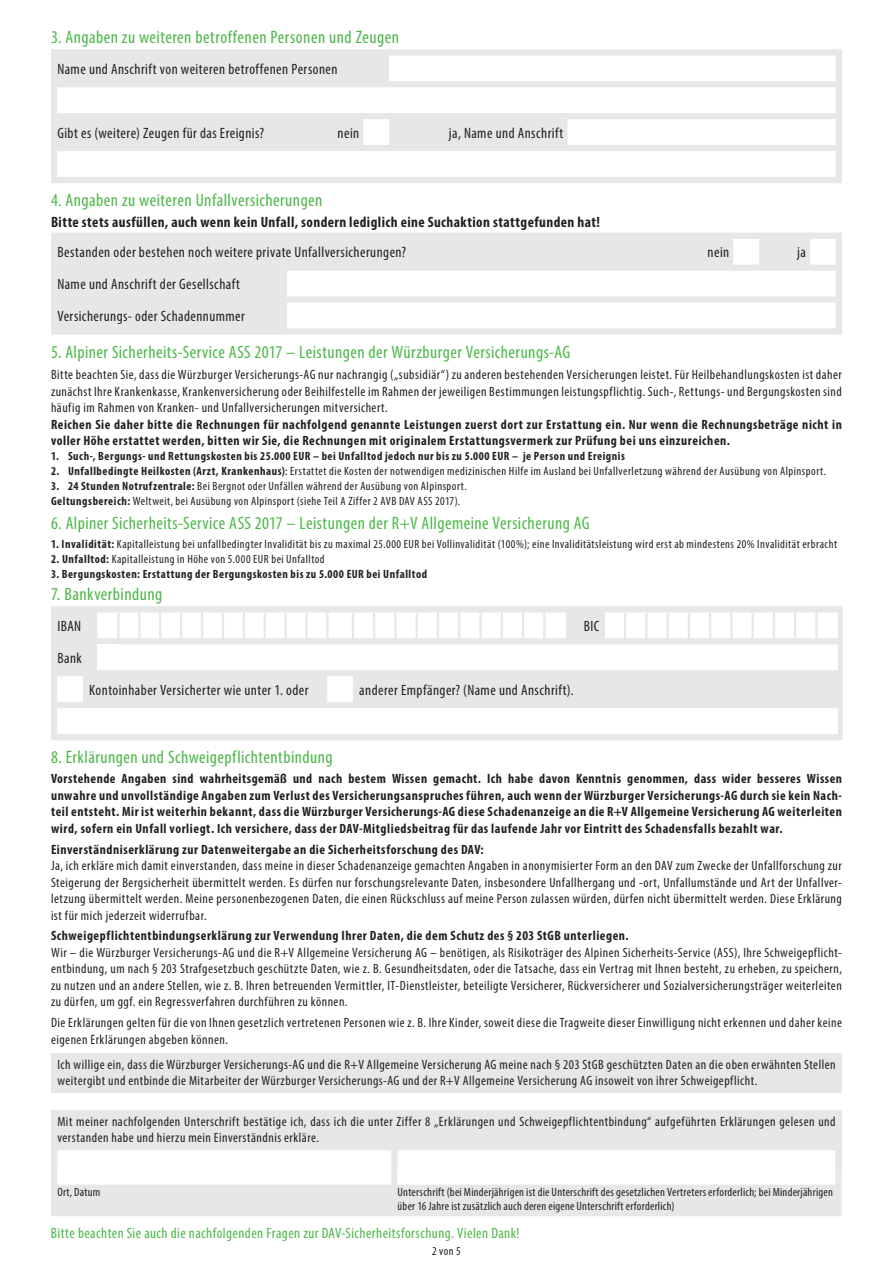
<style>
.page{position:relative;width:893px;height:1263px;background:#fff}
.page>*{position:absolute;margin:0;border:0;box-sizing:border-box;transform-origin:0 0}
.t1{font:condensed 18px "Myriad Pro";letter-spacing:.025em;color:#4cb848}
.t2{font:condensed 15px/32px "Myriad Pro";letter-spacing:.03em;color:#231f20}
.t3{font:700 condensed 15px "Myriad Pro";letter-spacing:.03em;color:#231f20}
.t4{font:condensed 15px "Myriad Pro";letter-spacing:.03em;color:#4cb848}
.t5{font:condensed 13.5px/16.5px "Myriad Pro";letter-spacing:.035em;color:#231f20;text-align:justify}
.t6{font:700 condensed 13.5px/16.5px "Myriad Pro";letter-spacing:.04em;color:#231f20}
.t7{font:condensed 12px/14.7px "Myriad Pro";letter-spacing:.04em;color:#231f20}
.t8{font:condensed 12px/14.4px "Myriad Pro";letter-spacing:.02em;color:#231f20}
.t9{font:700 condensed 12px "Myriad Pro";letter-spacing:.045em;color:#231f20}
.s1{font-weight:700}
.s2{font-stretch:normal}
</style>
<div class="page">
<div style="left:51px;top:49px;width:791px;height:134px;background:#e6e7e9"></div>
<svg style="left:57px;top:56px;width:779px;height:121px"></svg>
<div style="left:51px;top:606px;width:792px;height:134px;background:#e6e7e9"></div>
<svg style="left:57px;top:613px;width:781px;height:121px"></svg>
<div style="left:98px;top:644px;width:20px;height:26px;background:#fff"></div>
<hr style="left:159px;top:613px;width:2px;height:25px;background:#e6e7e9">
<hr style="left:180px;top:613px;width:2px;height:25px;background:#e6e7e9">
<hr style="left:201px;top:613px;width:2px;height:25px;background:#e6e7e9">
<hr style="left:222px;top:613px;width:2px;height:25px;background:#e6e7e9">
<hr style="left:243px;top:613px;width:2px;height:25px;background:#e6e7e9">
<hr style="left:264px;top:613px;width:2px;height:25px;background:#e6e7e9">
<hr style="left:284px;top:613px;width:3px;height:25px;background:#e6e7e9">
<hr style="left:305px;top:613px;width:3px;height:25px;background:#e6e7e9">
<hr style="left:326px;top:613px;width:3px;height:25px;background:#e6e7e9">
<hr style="left:352px;top:613px;width:2px;height:25px;background:#e6e7e9">
<hr style="left:373px;top:613px;width:2px;height:25px;background:#e6e7e9">
<hr style="left:394px;top:613px;width:3px;height:25px;background:#e6e7e9">
<hr style="left:416px;top:613px;width:2px;height:25px;background:#e6e7e9">
<hr style="left:437px;top:613px;width:2px;height:25px;background:#e6e7e9">
<hr style="left:458px;top:613px;width:2px;height:25px;background:#e6e7e9">
<hr style="left:117px;top:613px;width:3px;height:25px;background:#e6e7e9">
<hr style="left:138px;top:613px;width:2px;height:25px;background:#e6e7e9">
<hr style="left:479px;top:613px;width:3px;height:25px;background:#e6e7e9">
<hr style="left:501px;top:613px;width:2px;height:25px;background:#e6e7e9">
<hr style="left:522px;top:613px;width:2px;height:25px;background:#e6e7e9">
<hr style="left:543px;top:613px;width:2px;height:25px;background:#e6e7e9">
<hr style="left:603px;top:613px;width:2px;height:25px;background:#e6e7e9">
<hr style="left:624px;top:613px;width:2px;height:25px;background:#e6e7e9">
<hr style="left:645px;top:613px;width:2px;height:25px;background:#e6e7e9">
<hr style="left:666px;top:613px;width:3px;height:25px;background:#e6e7e9">
<hr style="left:688px;top:613px;width:2px;height:25px;background:#e6e7e9">
<hr style="left:709px;top:613px;width:2px;height:25px;background:#e6e7e9">
<hr style="left:730px;top:613px;width:2px;height:25px;background:#e6e7e9">
<hr style="left:751px;top:613px;width:3px;height:25px;background:#e6e7e9">
<hr style="left:773px;top:613px;width:2px;height:25px;background:#e6e7e9">
<hr style="left:794px;top:613px;width:2px;height:25px;background:#e6e7e9">
<hr style="left:815px;top:613px;width:3px;height:25px;background:#e6e7e9">
<div style="left:51px;top:233px;width:791px;height:102px;background:#e6e7e9"></div>
<svg style="left:287px;top:239px;width:549px;height:89px"></svg>
<div style="left:51px;top:1111px;width:791px;height:59px;background:#e6e7e9"></div>
<div style="left:51px;top:1170px;width:790px;height:46px;background:#e6e7e9"></div>
<div style="left:57px;top:1150px;width:778px;height:34px;background:#fff"></div>
<div style="left:51px;top:1053px;width:791px;height:40px;background:#e6e7e9"></div>
<h1 class="t1" style="left:51px;top:26px;width:349px">3. Angaben zu weiteren betroffenen Personen und Zeugen</h1>
<p class="t2" style="left:57px;top:53px;width:282px">Name und Anschrift von weiteren betroffenen Personen</p>
<p class="t2" style="left:57px;top:117px;width:208px">Gibt es (weitere) Zeugen für das Ereignis?</p>
<p class="t2" style="left:338px;top:117px;width:23px">nein</p>
<p class="t2" style="left:449px;top:117px;width:116px">ja, Name und Anschrift</p>
<h1 class="t1" style="left:51px;top:189px;width:273px">4. Angaben zu weiteren Unfallversicherungen</h1>
<p class="t3" style="left:51px;top:212px;width:550px">Bitte stets ausfüllen, auch wenn kein Unfall, sondern lediglich eine Suchaktion stattgefunden hat!</p>
<p class="t2" style="left:57px;top:236px;width:350px">Bestanden oder bestehen noch weitere private Unfallversicherungen?</p>
<p class="t2" style="left:708px;top:236px;width:23px">nein</p>
<p class="t2" style="left:797px;top:236px;width:10px">ja</p>
<p class="t2" style="left:57px;top:268px;width:189px">Name und Anschrift der Gesellschaft<br>Versicherungs- oder Schadennummer</p>
<h1 class="t1" style="left:51px;top:342px;width:521px">5. Alpiner Sicherheits-Service ASS 2017 – Leistungen der Würzburger Versicherungs-AG</h1>
<p class="t5" style="left:51px;top:366px;width:792px">Bitte beachten Sie, dass die Würzburger Versicherungs-AG nur nachrangig („subsidiär“) zu anderen bestehenden Versicherungen leistet. Für Heilbehandlungskosten ist daher zunächst Ihre Krankenkasse, Krankenversicherung oder Beihilfestelle im Rahmen der jeweiligen Bestimmungen leistungspflichtig. Such-, Rettungs- und Bergungskosten sind häufig im Rahmen von Kranken- und Unfallversicherungen mitversichert.</p>
<p class="t6" style="left:51px;top:416px;width:792px">Reichen Sie daher bitte die Rechnungen für nachfolgend genannte Leistungen zuerst dort zur Erstattung ein. Nur wenn die Rechnungsbeträge nicht in voller Höhe erstattet werden, bitten wir Sie, die Rechnungen mit originalem Erstattungsvermerk zur Prüfung bei uns einzureichen.</p>
<p class="t9" style="left:51px;top:449px;width:575px">1. Such-, Bergungs- und Rettungskosten bis 25.000 EUR – bei Unfalltod jedoch nur bis zu 5.000 EUR – je Person und Ereignis</p>
<p class="t7" style="left:51px;top:464px;width:776px"><span class="s1">2. Unfallbedingte Heilkosten (Arzt, Krankenhaus)</span><span class="s2">:</span> Erstattet die Kosten der notwendigen medizinischen Hilfe im Ausland bei Unfallverletzung während der Ausübung von Alpinsport.</p>
<p class="t7" style="left:51px;top:479px;width:417px"><span class="s1">3. 24 Stunden Notrufzentrale:</span> Bei Bergnot oder Unfällen während der Ausübung von Alpinsport.<br><span class="s1">Geltungsbereich:</span> Weltweit, bei Ausübung von Alpinsport (siehe Teil A Ziffer 2 AVB DAV ASS 2017).</p>
<h1 class="t1" style="left:51px;top:512px;width:540px">6. Alpiner Sicherheits-Service ASS 2017 – Leistungen der R+V Allgemeine Versicherung AG</h1>
<p class="t7" style="left:51px;top:536px;width:788px"><span class="s1">1. Invalidität:</span> Kapitalleistung bei unfallbedingter Invalidität bis zu maximal 25.000 EUR bei Vollinvalidität (100%); eine Invaliditätsleistung wird erst ab mindestens 20% Invalidität erbracht</p>
<p class="t7" style="left:51px;top:551px;width:275px"><span class="s1">2. Unfalltod:</span> Kapitalleistung in Höhe von 5.000 EUR bei Unfalltod</p>
<p class="t9" style="left:51px;top:566px;width:378px">3. Bergungskosten: Erstattung der Bergungskosten bis zu 5.000 EUR bei Unfalltod</p>
<h1 class="t1" style="left:51px;top:583px;width:113px">7. Bankverbindung</h1>
<p class="t2" style="left:57px;top:610px;width:25px">IBAN</p>
<p class="t2" style="left:584px;top:610px;width:17px">BIC</p>
<p class="t2" style="left:57px;top:642px;width:26px">Bank</p>
<p class="t2" style="left:89px;top:674px;width:221px">Kontoinhaber Versicherter wie unter 1. oder</p>
<p class="t2" style="left:359px;top:674px;width:216px">anderer Empfänger? (Name und Anschrift).</p>
<h1 class="t1" style="left:51px;top:746px;width:283px">8. Erklärungen und Schweigepflichtentbindung</h1>
<p class="t6" style="left:51px;top:770px;width:793px;text-align:justify">Vorstehende Angaben sind wahrheitsgemäß und nach bestem Wissen gemacht. Ich habe davon Kenntnis genommen, dass wider besseres Wissen unwahre und unvollständige Angaben zum Verlust des Versicherungsanspruches führen, auch wenn der Würzburger Versicherungs-AG durch sie kein Nach&shy;teil entsteht. Mir ist weiterhin bekannt, dass die Würzburger Versicherungs-AG diese Schadenanzeige an die R+V Allgemeine Versicherung AG weiterleiten wird, sofern ein Unfall vorliegt. Ich versichere, dass der DAV-Mitgliedsbeitrag für das laufende Jahr vor Eintritt des Schadensfalls bezahlt war.</p>
<p class="t6" style="left:51px;top:840px;width:434px">Einverständniserklärung zur Datenweitergabe an die Sicherheitsforschung des DAV:</p>
<p class="t5" style="left:51px;top:857px;width:792px">Ja, ich erkläre mich damit einverstanden, dass meine in dieser Schadenanzeige gemachten Angaben in anonymisierter Form an den DAV zum Zwecke der Unfallforschung zur Steigerung der Bergsicherheit übermittelt werden. Es dürfen nur forschungsrelevante Daten, insbesondere Unfallhergang und -ort, Unfallumstände und Art der Unfallver&shy;letzung übermittelt werden. Meine personenbezogenen Daten, die einen Rückschluss auf meine Person zulassen würden, dürfen nicht übermittelt werden. Diese Erklärung ist für mich jederzeit widerrufbar.</p>
<p class="t6" style="left:51px;top:927px;width:579px">Schweigepflichtentbindungserklärung zur Verwendung Ihrer Daten, die dem Schutz des § 203 StGB unterliegen.</p>
<p class="t5" style="left:51px;top:944px;width:792px">Wir – die Würzburger Versicherungs-AG und die R+V Allgemeine Versicherung AG – benötigen, als Risikoträger des Alpinen Sicherheits-Service (ASS), Ihre Schweigepflicht&shy;entbindung, um nach § 203 Strafgesetzbuch geschützte Daten, wie z. B. Gesundheitsdaten, oder die Tatsache, dass ein Vertrag mit Ihnen besteht, zu erheben, zu speichern, zu nutzen und an andere Stellen, wie z. B. Ihren betreuenden Vermittler, IT-Dienstleister, beteiligte Versicherer, Rückversicherer und Sozialversicherungsträger weiterleiten zu dürfen, um ggf. ein Regressverfahren durchführen zu können.</p>
<p class="t5" style="left:51px;top:1014px;width:792px">Die Erklärungen gelten für die von Ihnen gesetzlich vertretenen Personen wie z. B. Ihre Kinder, soweit diese die Tragweite dieser Einwilligung nicht erkennen und daher keine eigenen Erklärungen abgeben können.</p>
<p class="t5" style="left:57px;top:1056px;width:780px">Ich willige ein, dass die Würzburger Versicherungs-AG und die R+V Allgemeine Versicherung AG meine nach § 203 StGB geschützten Daten an die oben erwähnten Stellen weitergibt und entbinde die Mitarbeiter der Würzburger Versicherungs-AG und der R+V Allgemeine Versicherung AG insoweit von ihrer Schweigepflicht.</p>
<p class="t5" style="left:57px;top:1113px;width:780px">Mit meiner nachfolgenden Unterschrift bestätige ich, dass ich die unter Ziffer 8 „Erklärungen und Schweigepflichtentbindung“ aufgeführten Erklärungen gelesen und verstanden habe und hierzu mein Einverständnis erkläre.</p>
<p class="t8" style="left:57px;top:1184px;width:44px">Ort, Datum</p>
<p class="t8" style="left:398px;top:1184px;width:437px">Unterschrift (bei Minderjährigen ist die Unterschrift des gesetzlichen Vertreters erforderlich; bei Minderjährigen über 16 Jahre ist zusätzlich auch deren eigene Unterschrift erforderlich)</p>
<p class="t4" style="left:51px;top:1224px;width:470px">Bitte beachten Sie auch die nachfolgenden Fragen zur DAV-Sicherheitsforschung. Vielen Dank!</p>
<p class="t7" style="left:432px;top:1244px;width:30px">2 von 5</p>
</div>
